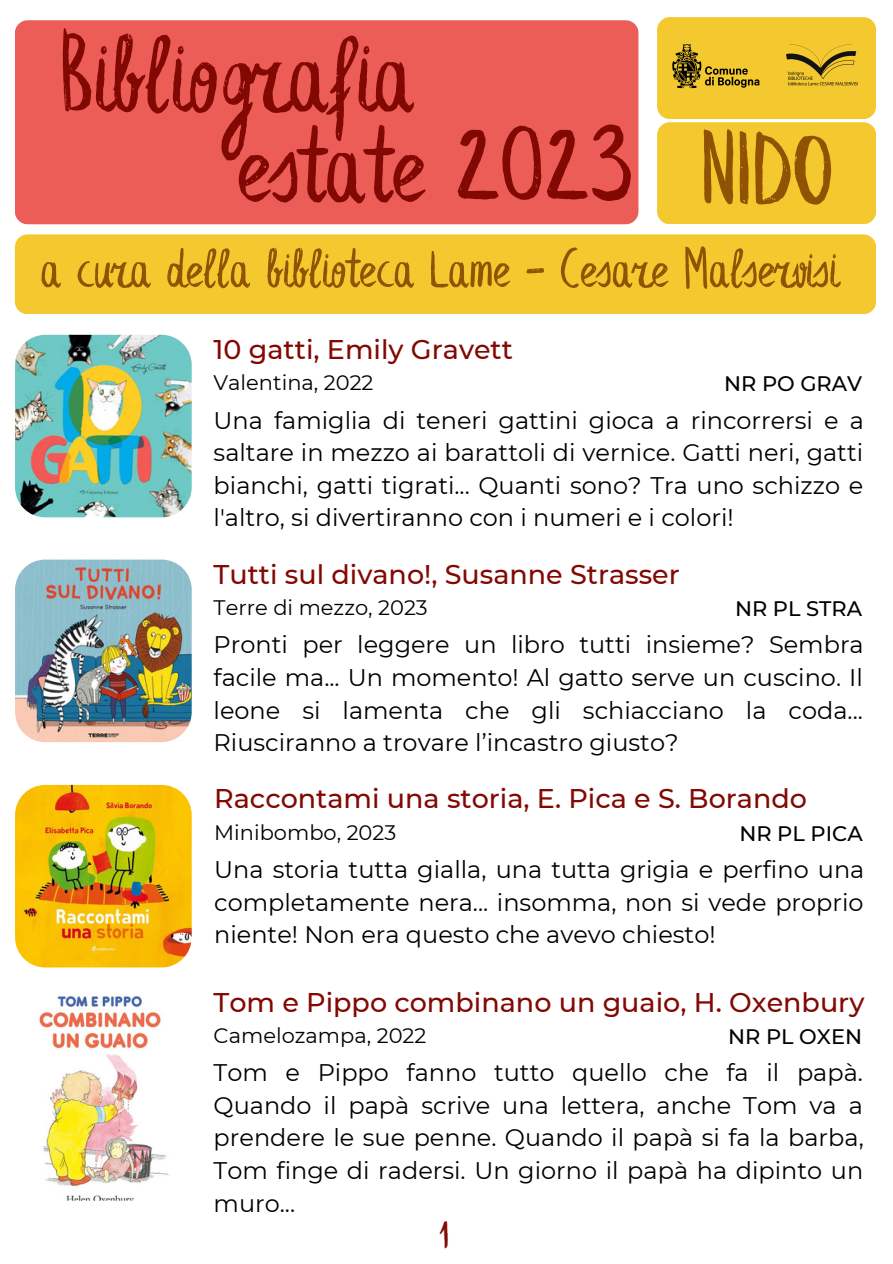
<style>
.page{position:relative;width:893px;height:1264px;background:#fff}
.page>*{position:absolute;margin:0;border:0;box-sizing:border-box;transform-origin:0 0}
.t1{font:112.35px "Leafy Extended";color:#820903}
.t2{font:107.4px "Leafy Extended";color:#8f5303}
.t3{font:57px "Leafy Extended";color:#8f5303}
.t4{font:37.5px "Leafy Extended";color:#820903}
.t5{font:500 27px "Montserrat";color:#820903}
.t6{font:24px/32.5px "Montserrat";color:#000;text-align:justify}
.t7{font:21px "Montserrat";color:#000}
.t8{font:500 21px "Montserrat";color:#000}
</style>
<div class="page">
<div style="left:15px;top:20px;width:623px;height:204px;background:#eb5d56;border-radius:13px"></div>
<div style="left:657px;top:122px;width:219px;height:102px;background:#f4c82f;border-radius:13px"></div>
<div style="left:15px;top:234px;width:860px;height:80px;background:#f4c82f;border-radius:13px"></div>
<div style="left:657px;top:17px;width:219px;height:102px;background:#f4c82f;border-radius:13px"></div>
<img style="left:672px;top:44px;width:186px;height:45px">
<img style="left:15px;top:335px;width:177px;height:182px;border-radius:30px">
<img style="left:15px;top:559px;width:177px;height:183px;border-radius:30px">
<img style="left:15px;top:785px;width:177px;height:182px;border-radius:30px">
<img style="left:28px;top:987px;width:151px;height:213px;border-radius:9px">
<p class="t1" style="left:59px;top:28px;width:357px">Bibliografia</p>
<p class="t1" style="left:237px;top:119px;width:399px">estate 2023</p>
<p class="t2" style="left:700px;top:125px;width:134px">NIDO</p>
<p class="t3" style="left:40px;top:245px;width:799px">a cura della biblioteca Lame - Cesare Malservisi</p>
<p class="t5" style="left:213px;top:333px;width:301px">10 gatti, Emily Gravett</p>
<p class="t7" style="left:213px;top:370px;width:161px">Valentina, 2022</p>
<p class="t6" style="left:213px;top:403px;width:651px">Una famiglia di teneri gattini gioca a rincorrersi e a saltare in mezzo ai barattoli di vernice. Gatti neri, gatti bianchi, gatti tigrati... Quanti sono? Tra uno schizzo e l'altro, si divertiranno con i numeri e i colori!</p>
<p class="t8" style="left:724px;top:371px;width:140px">NR PO GRAV</p>
<p class="t5" style="left:213px;top:557px;width:467px">Tutti sul divano!, Susanne Strasser</p>
<p class="t7" style="left:213px;top:595px;width:216px">Terre di mezzo, 2023</p>
<p class="t6" style="left:213px;top:628px;width:651px">Pronti per leggere un libro tutti insieme? Sembra facile ma... Un momento! Al gatto serve un cuscino. Il leone si lamenta che gli schiacciano la coda...<br>Riusciranno a trovare l’incastro giusto?</p>
<p class="t8" style="left:735px;top:596px;width:129px">NR PL STRA</p>
<p class="t5" style="left:214px;top:782px;width:594px">Raccontami una storia, E. Pica e S. Borando</p>
<p class="t7" style="left:214px;top:819px;width:183px">Minibombo, 2023</p>
<p class="t6" style="left:214px;top:853px;width:651px">Una storia tutta gialla, una tutta grigia e perfino una completamente nera... insomma, non si vede proprio niente! Non era questo che avevo chiesto!</p>
<p class="t8" style="left:739px;top:820px;width:125px">NR PL PICA</p>
<p class="t5" style="left:213px;top:985px;width:652px">Tom e Pippo combinano un guaio, H. Oxenbury</p>
<p class="t7" style="left:213px;top:1022px;width:214px">Camelozampa, 2022</p>
<p class="t6" style="left:213px;top:1056px;width:651px">Tom e Pippo fanno tutto quello che fa il papà.<br>Quando il papà scrive una lettera, anche Tom va a prendere le sue penne. Quando il papà si fa la barba, Tom finge di radersi. Un giorno il papà ha dipinto un muro...</p>
<p class="t8" style="left:728px;top:1023px;width:135px">NR PL OXEN</p>
<p class="t4" style="left:439px;top:1219px;width:11px">1</p>
</div>
